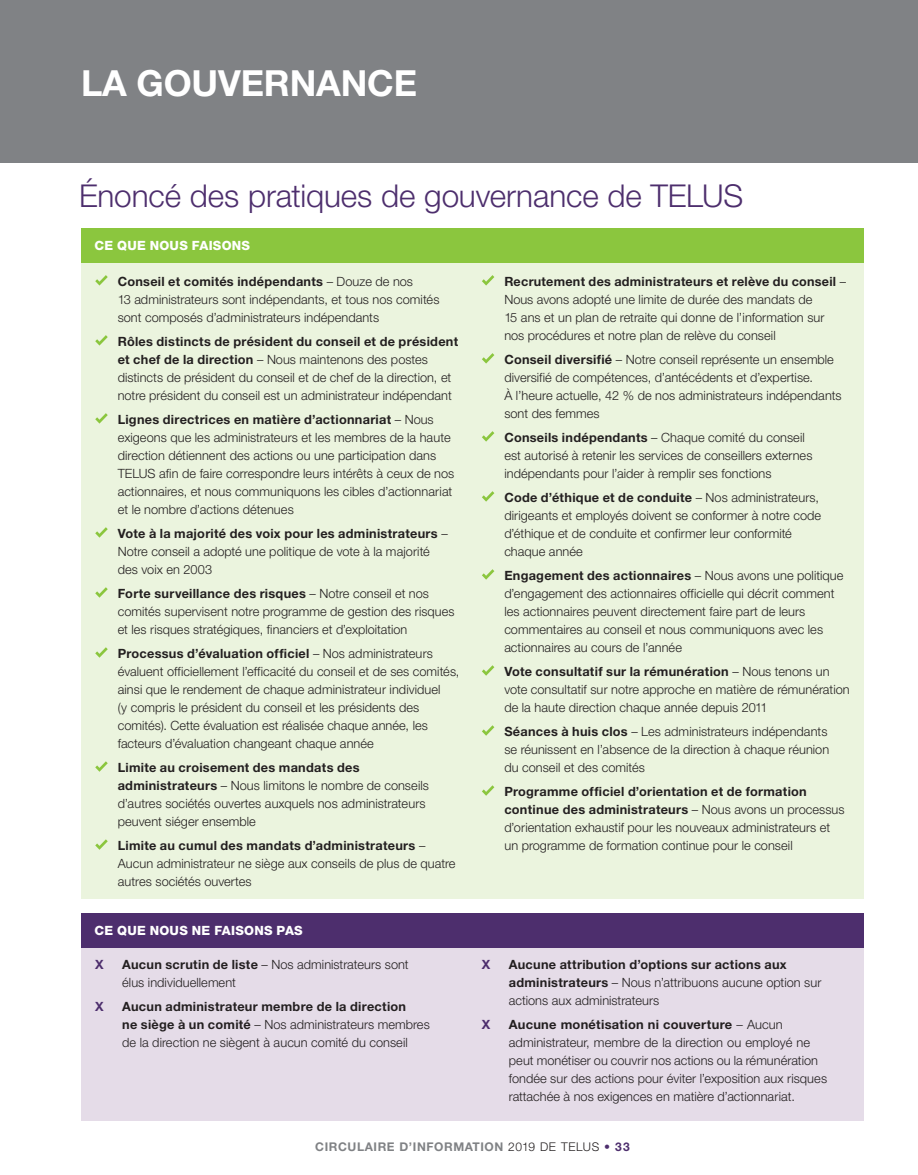
<style>
.page{position:relative;width:918px;height:1175px;background:#fff}
.page>*{position:absolute;margin:0;border:0;box-sizing:border-box;transform-origin:0 0}
.t1{font:700 36px "Helve TELUS";letter-spacing:-.005em;color:#fff}
.F_Main_Head{font:300 31.5px "Helve TELUS";letter-spacing:-.005em;color:#4d2e6d}
.F___Body{font:300 12.75px/18px "Helve TELUS";color:#231f20}
.Body_Subhead_10_14{font:800 12.75px "Helve TELUS";letter-spacing:.02em;color:#fff}
.F___Body-2{font:700 12.75px "Helve TELUS";color:#4d2e6d}
.t2{font:700 12px "Helve TELUS";letter-spacing:.05em;color:#808285}
.s1{font-weight:700}
.s2{font-weight:300;color:#231f20}
.s3{color:#4d2e6d}
</style>
<div class="page">
<div style="left:0;top:0;width:918px;height:162px;background:#808285"></div>
<div style="left:82px;top:261px;width:782px;height:638px;background:#ebf4de"></div>
<svg style="left:95px;top:275px;width:13px;height:10px"></svg>
<svg style="left:95px;top:335px;width:13px;height:10px"></svg>
<svg style="left:95px;top:413px;width:13px;height:10px"></svg>
<svg style="left:95px;top:527px;width:13px;height:10px"></svg>
<svg style="left:95px;top:587px;width:13px;height:10px"></svg>
<svg style="left:95px;top:647px;width:13px;height:10px"></svg>
<svg style="left:95px;top:761px;width:13px;height:10px"></svg>
<svg style="left:95px;top:839px;width:13px;height:10px"></svg>
<svg style="left:482px;top:275px;width:12px;height:10px"></svg>
<svg style="left:482px;top:353px;width:12px;height:10px"></svg>
<svg style="left:482px;top:431px;width:12px;height:10px"></svg>
<svg style="left:482px;top:491px;width:12px;height:10px"></svg>
<svg style="left:482px;top:569px;width:12px;height:10px"></svg>
<svg style="left:482px;top:665px;width:12px;height:10px"></svg>
<svg style="left:482px;top:725px;width:12px;height:10px"></svg>
<svg style="left:482px;top:785px;width:12px;height:10px"></svg>
<div style="left:82px;top:945px;width:782px;height:175px;background:#e5dce8"></div>
<div style="left:81px;top:228px;width:783px;height:35px;background:#8bc63e"></div>
<div style="left:81px;top:913px;width:783px;height:34px;background:#4d2e6d"></div>
<p class="t1" style="left:81px;top:60px;width:338px">LA GOUVERNANCE</p>
<p class="F_Main_Head" style="left:79px;top:177px;width:665px">Énoncé des pratiques de gouvernance de TELUS</p>
<p class="Body_Subhead_10_14" style="left:94px;top:238px;width:157px">CE QUE NOUS FAISONS</p>
<p class="F___Body" style="left:118px;top:272px;width:323px"><span class="s1">Conseil et comités indépendants</span> – Douze de nos<br>13 administrateurs sont indépendants, et tous nos comités sont composés d’administrateurs indépendants</p>
<p class="F___Body" style="left:118px;top:332px;width:342px"><span class="s1">Rôles distincts de président du conseil et de président et chef de la direction</span> – Nous maintenons des postes distincts de président du conseil et de chef de la direction, et notre président du conseil est un administrateur indépendant</p>
<p class="F___Body" style="left:118px;top:410px;width:338px"><span class="s1">Lignes directrices en matière d’actionnariat</span> – Nous exigeons que les administrateurs et les membres de la haute direction détiennent des actions ou une participation dans TELUS afin de faire correspondre leurs intérêts à ceux de nos actionnaires, et nous communiquons les cibles d’actionnariat et le nombre d’actions détenues</p>
<p class="F___Body" style="left:118px;top:524px;width:332px"><span class="s1">Vote à la majorité des voix pour les administrateurs</span> –<br>Notre conseil a adopté une politique de vote à la majorité des voix en 2003</p>
<p class="F___Body" style="left:118px;top:584px;width:338px"><span class="s1">Forte surveillance des risques</span> – Notre conseil et nos comités supervisent notre programme de gestion des risques et les risques stratégiques, financiers et d’exploitation</p>
<p class="F___Body" style="left:118px;top:644px;width:343px"><span class="s1">Processus d’évaluation officiel</span> – Nos administrateurs évaluent officiellement l’efficacité du conseil et de ses comités, ainsi que le rendement de chaque administrateur individuel<br>(y compris le président du conseil et les présidents des comités). Cette évaluation est réalisée chaque année, les facteurs d’évaluation changeant chaque année</p>
<p class="F___Body" style="left:118px;top:758px;width:313px"><span class="s1">Limite au croisement des mandats des administrateurs</span> – Nous limitons le nombre de conseils d’autres sociétés ouvertes auxquels nos administrateurs peuvent siéger ensemble</p>
<p class="F___Body" style="left:118px;top:836px;width:339px"><span class="s1">Limite au cumul des mandats d’administrateurs</span> –<br>Aucun administrateur ne siège aux conseils de plus de quatre autres sociétés ouvertes</p>
<p class="Body_Subhead_10_14" style="left:94px;top:923px;width:210px">CE QUE NOUS NE FAISONS PAS</p>
<p class="F___Body-2" style="left:95px;top:956px;width:10px">X</p>
<p class="F___Body" style="left:122px;top:955px;width:288px"><span class="s1">Aucun scrutin de liste</span> – Nos administrateurs sont élus individuellement</p>
<p class="F___Body-2" style="left:95px;top:998px;width:10px">X</p>
<p class="F___Body" style="left:122px;top:997px;width:309px"><span class="s1">Aucun administrateur membre de la direction<br>ne siège à un comité</span> – Nos administrateurs membres de la direction ne siègent à aucun comité du conseil</p>
<p class="F___Body" style="left:504px;top:272px;width:343px"><span class="s1">Recrutement des administrateurs et relève du conseil</span> – Nous avons adopté une limite de durée des mandats de<br>15 ans et un plan de retraite qui donne de l’information sur nos procédures et notre plan de relève du conseil</p>
<p class="F___Body" style="left:504px;top:350px;width:339px"><span class="s1">Conseil diversifié</span> – Notre conseil représente un ensemble diversifié de compétences, d’antécédents et d’expertise.<br>À l’heure actuelle, 42 % de nos administrateurs indépendants sont des femmes</p>
<p class="F___Body" style="left:504px;top:428px;width:310px"><span class="s1">Conseils indépendants</span> – Chaque comité du conseil est autorisé à retenir les services de conseillers externes indépendants pour l’aider à remplir ses fonctions</p>
<p class="F___Body" style="left:504px;top:488px;width:318px"><span class="s1">Code d’éthique et de conduite</span> – Nos administrateurs, dirigeants et employés doivent se conformer à notre code d’éthique et de conduite et confirmer leur conformité chaque année</p>
<p class="F___Body" style="left:504px;top:566px;width:341px"><span class="s1">Engagement des actionnaires</span> – Nous avons une politique d’engagement des actionnaires officielle qui décrit comment les actionnaires peuvent directement faire part de leurs commentaires au conseil et nous communiquons avec les actionnaires au cours de l’année</p>
<p class="F___Body" style="left:504px;top:662px;width:347px"><span class="s1">Vote consultatif sur la rémunération</span> – Nous tenons un vote consultatif sur notre approche en matière de rémunération de la haute direction chaque année depuis 2011</p>
<p class="F___Body" style="left:504px;top:722px;width:326px"><span class="s1">Séances à huis clos</span> – Les administrateurs indépendants se réunissent en l’absence de la direction à chaque réunion du conseil et des comités</p>
<p class="F___Body" style="left:504px;top:782px;width:342px"><span class="s1">Programme officiel d’orientation et de formation continue des administrateurs</span> – Nous avons un processus d’orientation exhaustif pour les nouveaux administrateurs et un programme de formation continue pour le conseil</p>
<p class="F___Body-2" style="left:482px;top:956px;width:10px">X</p>
<p class="F___Body" style="left:509px;top:954px;width:314px"><span class="s1">Aucune attribution d’options sur actions aux administrateurs</span> – Nous n’attribuons aucune option sur actions aux administrateurs</p>
<p class="F___Body-2" style="left:482px;top:1016px;width:10px">X</p>
<p class="F___Body" style="left:509px;top:1014px;width:320px"><span class="s1">Aucune monétisation ni couverture</span> – Aucun administrateur, membre de la direction ou employé ne peut monétiser ou couvrir nos actions ou la rémunération fondée sur des actions pour éviter l’exposition aux risques rattachée à nos exigences en matière d’actionnariat.</p>
<p class="t2" style="left:315px;top:1139px;width:316px">CIRCULAIRE D’INFORMATION <span class="s2">2019 DE TELUS</span> <span class="s3">• 33</span></p>
</div>
